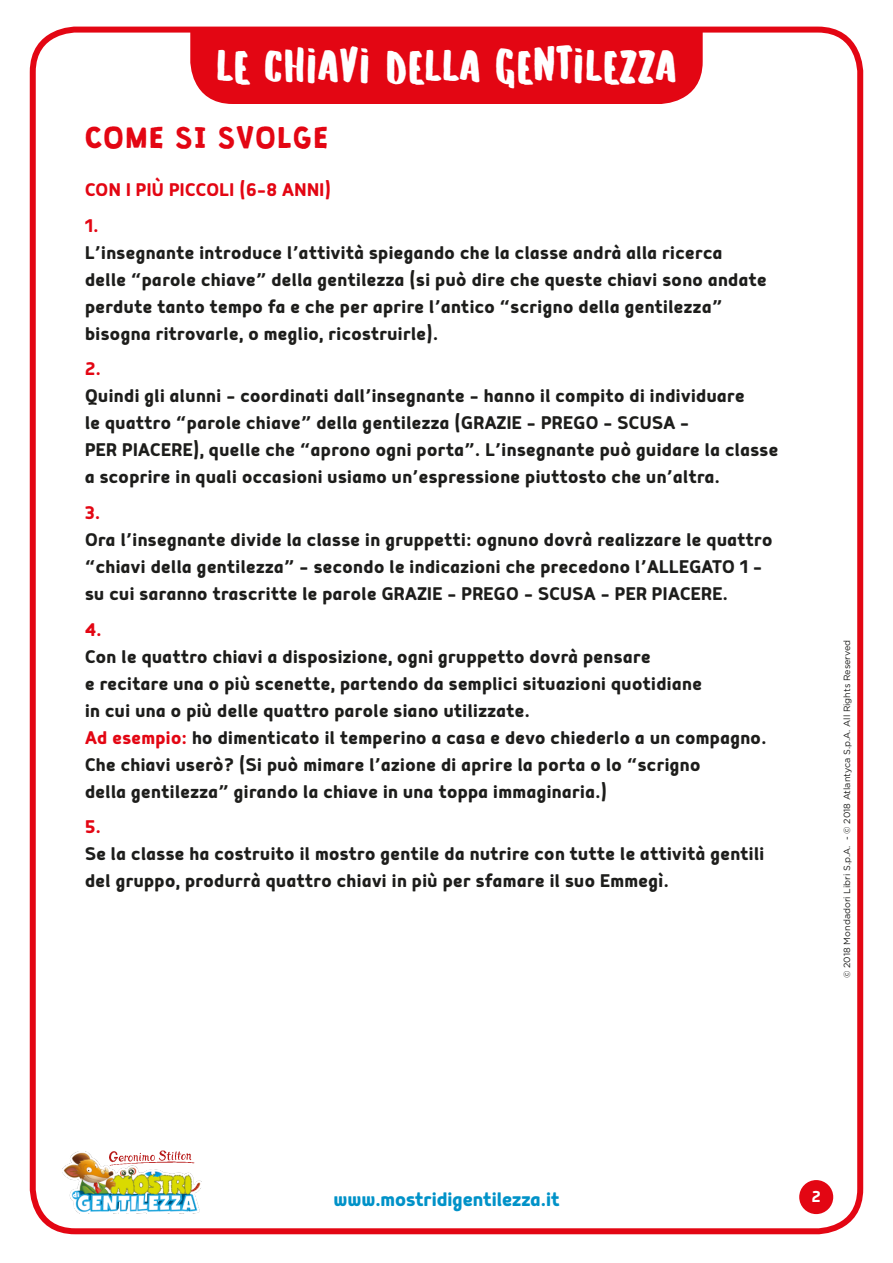
<style>
.page{position:relative;width:893px;height:1263px;background:#fff}
.page>*{position:absolute;margin:0;border:0;box-sizing:border-box;transform-origin:0 0}
.t1{font:27px "Granstander Clean";letter-spacing:.045em;color:#e30613}
.t2{font:700 24px "Mairy";color:#0092c8}
.t3{font:700 22.5px/27px "Mairy";letter-spacing:.02em;color:#1d1d1b}
.t4{font:700 22.5px/35.5px "Mairy";letter-spacing:.02em;color:#e30613}
.t5{font:21px "Hand Originals";letter-spacing:.1em;color:#fff}
.t6{font:700 19.5px "Mairy";color:#fff}
.t7{font:9px "Gotham";color:#1d1d1b}
.s1{color:#e30613}
</style>
<div class="page">
<div style="left:190px;top:34px;width:513px;height:70px;background:#e30613"></div>
<div style="left:30px;top:27px;width:833px;height:1207px;border:6px solid #e30613;border-radius:43px"></div>
<div style="left:799px;top:1180px;width:34px;height:34px;background:#e30613;border-radius:50%"></div>
<img style="left:63px;top:1151px;width:139px;height:63px">
<img style="left:109px;top:1151px;width:86px;height:15px">
<p class="t5" style="left:217px;top:60px;width:461px">LE CHIAVI DELLA GENTILEZZA</p>
<p class="t1" style="left:85px;top:123px;width:245px">COME SI SVOLGE</p>
<p class="t4" style="left:85px;top:171px;width:247px">CON I PIÙ PICCOLI (6-8 ANNI)<br>1.</p>
<p class="t3" style="left:85px;top:238px;width:683px">L’insegnante introduce l’attività spiegando che la classe andrà alla ricerca delle “parole chiave” della gentilezza (si può dire che queste chiavi sono andate perdute tanto tempo fa e che per aprire l’antico “scrigno della gentilezza” bisogna ritrovarle, o meglio, ricostruirle).</p>
<p class="t4" style="left:85px;top:350px;width:17px">2.</p>
<p class="t3" style="left:85px;top:382px;width:695px">Quindi gli alunni - coordinati dall’insegnante - hanno il compito di individuare<br>le quattro “parole chiave” della gentilezza (GRAZIE - PREGO - SCUSA -<br>PER PIACERE), quelle che “aprono ogni porta”. L’insegnante può guidare la classe a scoprire in quali occasioni usiamo un’espressione piuttosto che un’altra.</p>
<p class="t4" style="left:85px;top:494px;width:17px">3.</p>
<p class="t3" style="left:85px;top:525px;width:689px">Ora l’insegnante divide la classe in gruppetti: ognuno dovrà realizzare le quattro “chiavi della gentilezza” - secondo le indicazioni che precedono l’ALLEGATO 1 - su cui saranno trascritte le parole GRAZIE - PREGO - SCUSA - PER PIACERE.</p>
<p class="t4" style="left:85px;top:610px;width:18px">4.</p>
<p class="t3" style="left:85px;top:642px;width:683px">Con le quattro chiavi a disposizione, ogni gruppetto dovrà pensare<br>e recitare una o più scenette, partendo da semplici situazioni quotidiane<br>in cui una o più delle quattro parole siano utilizzate.<br><span class="s1">Ad esempio:</span> ho dimenticato il temperino a casa e devo chiederlo a un compagno.<br>Che chiavi userò? (Si può mimare l’azione di aprire la porta o lo “scrigno<br>della gentilezza” girando la chiave in una toppa immaginaria.)</p>
<p class="t4" style="left:85px;top:808px;width:17px">5.</p>
<p class="t3" style="left:85px;top:839px;width:681px">Se la classe ha costruito il mostro gentile da nutrire con tutte le attività gentili del gruppo, produrrà quattro chiavi in più per sfamare il suo Emmegì.</p>
<p class="t7" style="left:841px;top:978px;width:340px;rotate:-90deg">© 2018 Mondadori Libri S.p.A. - © 2018 Atlantyca S.p.A. All Rights Reserved</p>
<p class="t2" style="left:333px;top:1185px;width:228px">www.mostridigentilezza.it</p>
<p class="t6" style="left:812px;top:1185px;width:10px">2</p>
</div>
